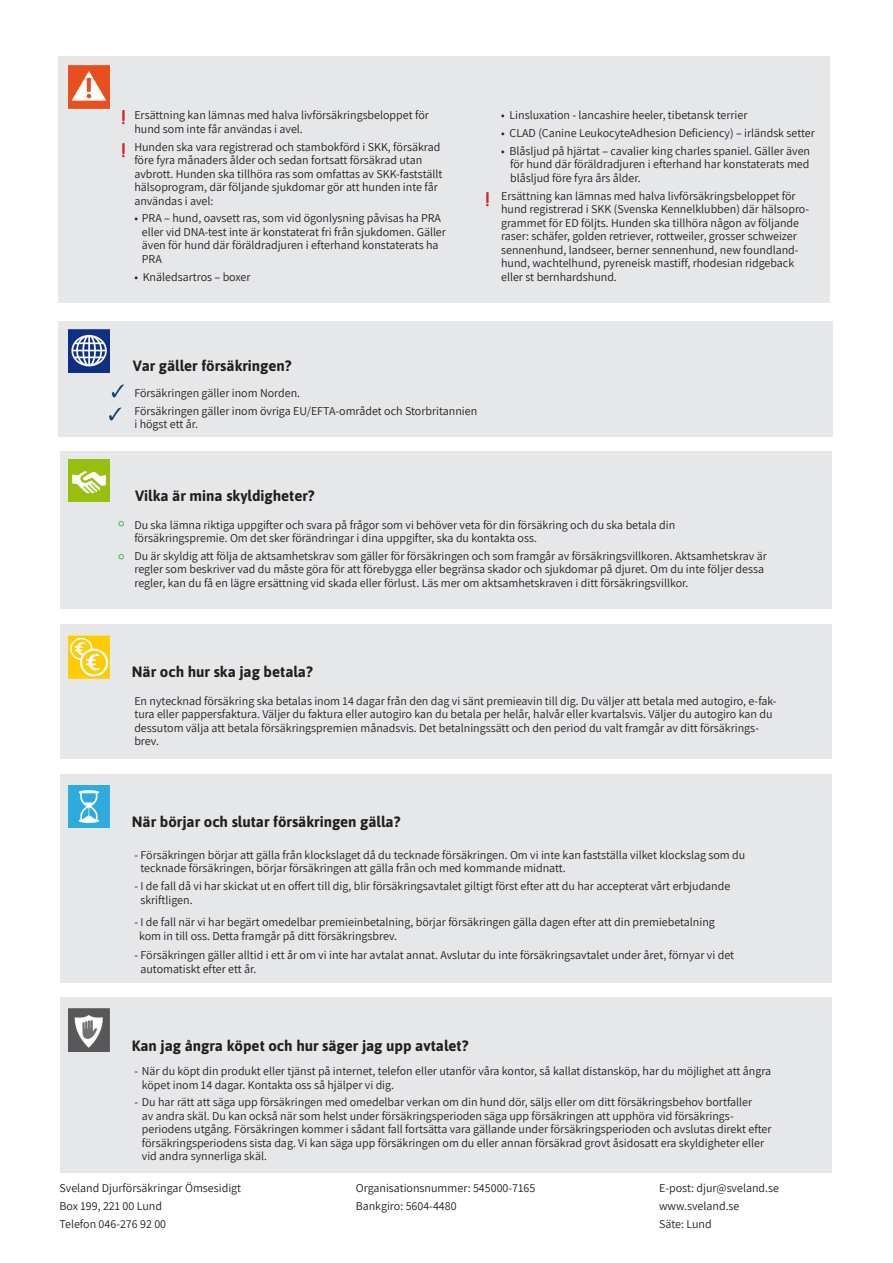
<style>
.page{position:relative;width:893px;height:1263px;background:#fff}
.page>*{position:absolute;margin:0;border:0;box-sizing:border-box;transform-origin:0 0}
.t1{font:700 18px "Comic Sans MS";color:#d1232a}
.t2{font:18px "Avenir";color:#40ae49}
.t3{font:700 15px "Asap";color:#231f20}
.t4{font:12px/13.5px "Assistant";color:#231f20}
</style>
<div class="page">
<div style="left:58px;top:321px;width:775px;height:115px;background:#e6e7e9"></div>
<div style="left:61px;top:451px;width:771px;height:157px;background:#e6e7e9"></div>
<div style="left:61px;top:624px;width:771px;height:135px;background:#e6e7e9"></div>
<div style="left:61px;top:774px;width:771px;height:208px;background:#e6e7e9"></div>
<div style="left:61px;top:997px;width:771px;height:175px;background:#e6e7e9"></div>
<img style="left:68px;top:330px;width:41px;height:42px">
<img style="left:68px;top:459px;width:41px;height:43px">
<img style="left:68px;top:636px;width:41px;height:42px">
<img style="left:68px;top:785px;width:41px;height:43px">
<img style="left:68px;top:1009px;width:41px;height:42px">
<div style="left:58px;top:57px;width:772px;height:246px;background:#e6e7e9"></div>
<img style="left:68px;top:66px;width:41px;height:42px">
<svg style="left:112px;top:384px;width:12px;height:13px"></svg>
<svg style="left:109px;top:408px;width:12px;height:12px"></svg>
<p class="t1" style="left:122px;top:104px;width:6px">!</p>
<p class="t1" style="left:122px;top:137px;width:6px">!</p>
<p class="t4" style="left:134px;top:108px;width:296px">Ersättning kan lämnas med halva livförsäkringsbeloppet för hund som inte får användas i avel.</p>
<p class="t4" style="left:134px;top:139px;width:310px">Hunden ska vara registrerad och stambokförd i SKK, försäkrad före fyra månaders ålder och sedan fortsatt försäkrad utan avbrott. Hunden ska tillhöra ras som omfattas av SKK-fastställt hälsoprogram, där följande sjukdomar gör att hunden inte får användas i avel:</p>
<p class="t4" style="left:142px;top:211px;width:306px;text-indent:-8px">• PRA – hund, oavsett ras, som vid ögonlysning påvisas ha PRA eller vid DNA-test inte är konstaterat fri från sjukdomen. Gäller även för hund där föräldradjuren i efterhand konstaterats ha PRA</p>
<p class="t4" style="left:134px;top:269px;width:118px">• Knäledsartros – boxer</p>
<p class="t1" style="left:486px;top:186px;width:6px">!</p>
<p class="t4" style="left:501px;top:108px;width:248px">• Linsluxation - lancashire heeler, tibetansk terrier</p>
<p class="t4" style="left:501px;top:126px;width:315px">• CLAD (Canine LeukocyteAdhesion Deficiency) – irländsk setter</p>
<p class="t4" style="left:510px;top:144px;width:301px;text-align:justify;text-indent:-9px">• Blåsljud på hjärtat – cavalier king charles spaniel. Gäller även för hund där föräldradjuren i efterhand har konstaterats med blåsljud före fyra års ålder.</p>
<p class="t4" style="left:501px;top:188px;width:310px">Ersättning kan lämnas med halva livförsäkringsbeloppet för hund registrerad i SKK (Svenska Kennelklubben) där hälsopro&shy;grammet för ED följts. Hunden ska tillhöra någon av följande raser: schäfer, golden retriever, rottweiler, grosser schweizer sennenhund, landseer, berner sennenhund, new foundland&shy;hund, wachtelhund, pyreneisk mastiff, rhodesian ridgeback eller st bernhardshund.</p>
<p class="t3" style="left:133px;top:355px;width:160px">Var gäller försäkringen?</p>
<p class="t4" style="left:134px;top:385px;width:167px">Försäkringen gäller inom Norden.</p>
<p class="t4" style="left:134px;top:403px;width:344px">Försäkringen gäller inom övriga EU/EFTA-området och Storbritannien i högst ett år.</p>
<p class="t2" style="left:118px;top:517px;width:9px">°</p>
<p class="t2" style="left:118px;top:550px;width:9px">°</p>
<p class="t3" style="left:135px;top:485px;width:181px">Vilka är mina skyldigheter?</p>
<p class="t4" style="left:134px;top:517px;width:542px">Du ska lämna riktiga uppgifter och svara på frågor som vi behöver veta för din försäkring och du ska betala din försäkringspremie. Om det sker förändringar i dina uppgifter, ska du kontakta oss.</p>
<p class="t4" style="left:134px;top:548px;width:634px">Du är skyldig att följa de aktsamhetskrav som gäller för försäkringen och som framgår av försäkringsvillkoren. Aktsamhetskrav är regler som beskriver vad du måste göra för att förebygga eller begränsa skador och sjukdomar på djuret. Om du inte följer dessa regler, kan du få en lägre ersättning vid skada eller förlust. Läs mer om aktsamhetskraven i ditt försäkringsvillkor.</p>
<p class="t3" style="left:132px;top:661px;width:182px">När och hur ska jag betala?</p>
<p class="t4" style="left:134px;top:694px;width:644px">En nytecknad försäkring ska betalas inom 14 dagar från den dag vi sänt premieavin till dig. Du väljer att betala med autogiro, e-fak&shy;tura eller pappersfaktura. Väljer du faktura eller autogiro kan du betala per helår, halvår eller kvartalsvis. Väljer du autogiro kan du dessutom välja att betala försäkringspremien månadsvis. Det betalningssätt och den period du valt framgår av ditt försäkrings&shy;brev.</p>
<p class="t3" style="left:132px;top:811px;width:270px">När börjar och slutar försäkringen gälla?</p>
<p class="t4" style="left:140px;top:847px;width:606px;text-indent:-6px">- Försäkringen börjar att gälla från klockslaget då du tecknade försäkringen. Om vi inte kan fastställa vilket klockslag som du tecknade försäkringen, börjar försäkringen att gälla från och med kommande midnatt.</p>
<p class="t4" style="left:134px;top:879px;width:597px">- I de fall då vi har skickat ut en offert till dig, blir försäkringsavtalet giltigt först efter att du har accepterat vårt erbjudande</p>
<p class="t4" style="left:140px;top:892px;width:54px">skriftligen.</p>
<p class="t4" style="left:139px;top:915px;width:577px;text-indent:-5px">- I de fall när vi har begärt omedelbar premieinbetalning, börjar försäkringen gälla dagen efter att din premiebetalning kom in till oss. Detta framgår på ditt försäkringsbrev.</p>
<p class="t4" style="left:140px;top:948px;width:595px;text-indent:-6px">- Försäkringen gäller alltid i ett år om vi inte har avtalat annat. Avslutar du inte försäkringsavtalet under året, förnyar vi det automatiskt efter ett år.</p>
<p class="t3" style="left:132px;top:1035px;width:338px">Kan jag ångra köpet och hur säger jag upp avtalet?</p>
<p class="t4" style="left:142px;top:1064px;width:631px;text-indent:-8px">- När du köpt din produkt eller tjänst på internet, telefon eller utanför våra kontor, så kallat distansköp, har du möjlighet att ångra köpet inom 14 dagar. Kontakta oss så hjälper vi dig.</p>
<p class="t4" style="left:142px;top:1095px;width:631px;text-indent:-8px">- Du har rätt att säga upp försäkringen med omedelbar verkan om din hund dör, säljs eller om ditt försäkringsbehov bortfaller<br>av andra skäl. Du kan också när som helst under försäkringsperioden säga upp försäkringen att upphöra vid försäkrings&shy;periodens utgång. Försäkringen kommer i sådant fall fortsätta vara gällande under försäkringsperioden och avslutas direkt efter försäkringsperiodens sista dag. Vi kan säga upp försäkringen om du eller annan försäkrad grovt åsidosatt era skyldigheter eller vid andra synnerliga skäl.</p>
<p class="t4" style="left:60px;top:1181px;width:183px">Sveland Djurförsäkringar Ömsesidigt</p>
<p class="t4" style="left:60px;top:1199px;width:104px">Box 199, 221 00 Lund</p>
<p class="t4" style="left:60px;top:1217px;width:108px">Telefon 046-276 92 00</p>
<p class="t4" style="left:356px;top:1179px;width:181px;line-height:18px">Organisationsnummer: 545000-7165<br>Bankgiro: 5604-4480</p>
<p class="t4" style="left:659px;top:1179px;width:121px;line-height:18px">E-post: djur@sveland.se www.sveland.se</p>
<p class="t4" style="left:659px;top:1217px;width:54px">Säte: Lund</p>
</div>
